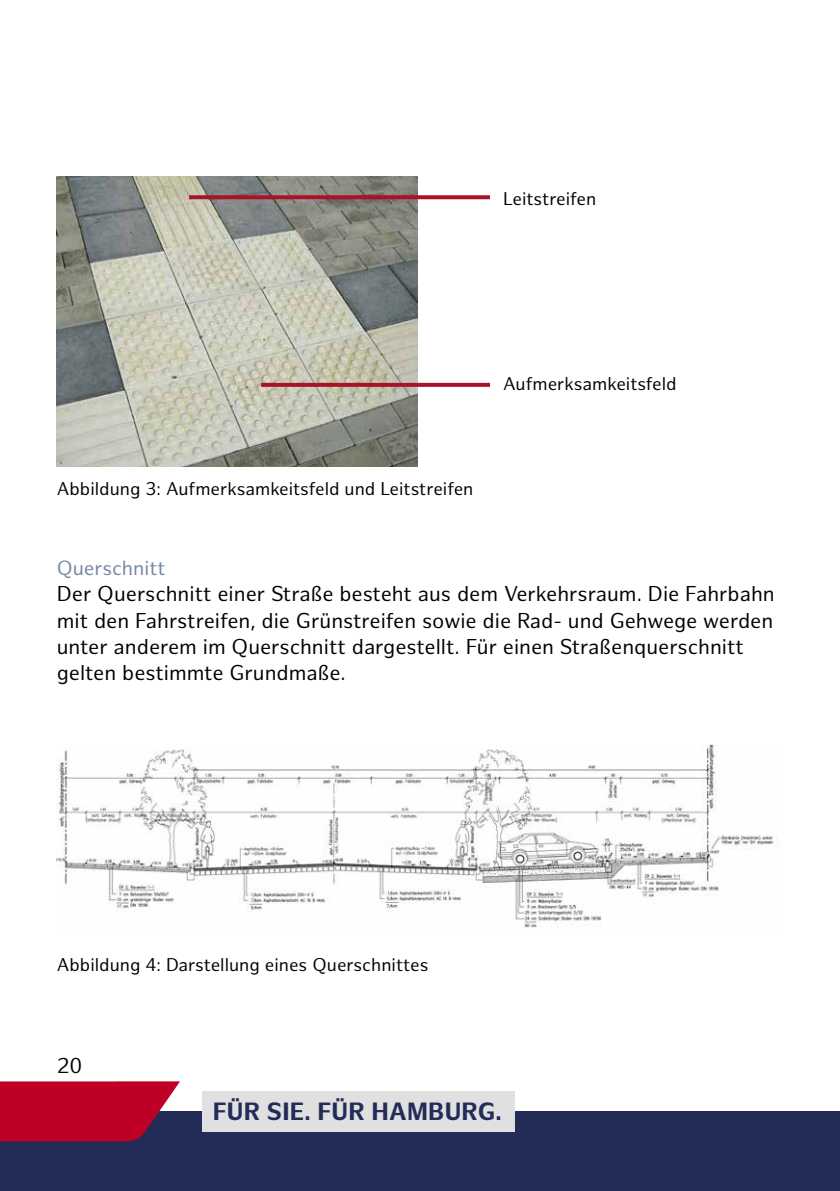
<style>
.page{position:relative;width:840px;height:1191px;background:#fff}
.page>*{position:absolute;margin:0;border:0;box-sizing:border-box;transform-origin:0 0}
.t1{font:700 24.4px "Hamburg Sans";letter-spacing:.01em;color:#222c57}
.t2{font:21px/26.4px "Hamburg Sans";color:#000}
.t3{font:20px "Hamburg Sans";color:#7188a3}
.t4{font:18px "Hamburg Sans";color:#000}
</style>
<div class="page">
<div style="left:0;top:1111px;width:839px;height:80px;background:#222c57"></div>
<svg style="left:0;top:1081px;width:180px;height:60px;background:#b20c32"></svg>
<div style="left:202px;top:1091px;width:312px;height:41px;background:#e0e0e0"></div>
<img style="left:57px;top:176px;width:360px;height:290px">
<svg style="left:189px;top:195px;width:300px;height:4px"></svg>
<svg style="left:261px;top:383px;width:228px;height:4px"></svg>
<img style="left:57px;top:744px;width:720px;height:184px">
<p class="t4" style="left:503px;top:188px;width:94px">Leitstreifen</p>
<p class="t4" style="left:503px;top:373px;width:175px">Aufmerksamkeitsfeld</p>
<p class="t4" style="left:57px;top:479px;width:418px">Abbildung 3: Aufmerksamkeitsfeld und Leitstreifen</p>
<p class="t3" style="left:57px;top:556px;width:110px">Querschnitt</p>
<p class="t2" style="left:57px;top:581px;width:719px">Der Querschnitt einer Straße besteht aus dem Verkehrsraum. Die Fahrbahn mit den Fahrstreifen, die Grünstreifen sowie die Rad- und Gehwege werden unter anderem im Querschnitt dargestellt. Für einen Straßenquerschnitt gelten bestimmte Grundmaße.</p>
<p class="t4" style="left:57px;top:954px;width:373px">Abbildung 4: Darstellung eines Querschnittes</p>
<p class="t2" style="left:57px;top:1053px;width:27px">20</p>
<p class="t1" style="left:213px;top:1097px;width:290px">FÜR SIE. FÜR HAMBURG.</p>
</div>
